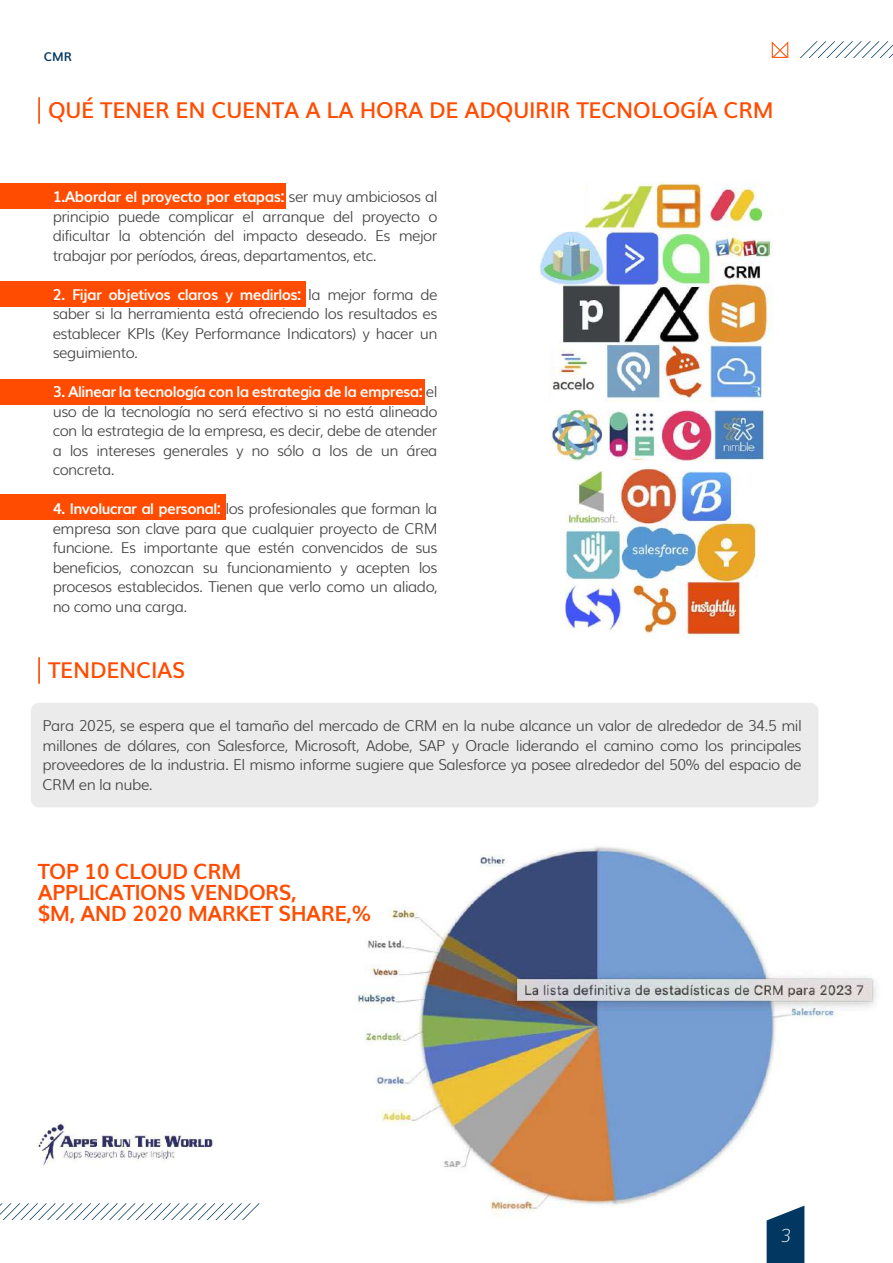
<style>
.page{position:relative;width:893px;height:1263px;background:#fff}
.page>*{position:absolute;margin:0;border:0;box-sizing:border-box;transform-origin:0 0}
.t1{font:600 21.9px "Muli";letter-spacing:-.01em;color:#ff4c00}
.t2{font:700 21px/21px "Muli";letter-spacing:-.025em;color:#ff4c00}
.t3{font:italic 200 18px "Muli";color:#fff}
.t4{font:300 15px/19.5px "Muli";letter-spacing:-.035em;color:#444242;text-align:justify}
.t5{font:700 12px "Muli";color:#013760}
.s1{font-weight:700;color:#fff}
</style>
<div class="page">
<div style="left:31px;top:703px;width:787px;height:104px;background:#ebebeb;border-radius:8px"></div>
<svg style="left:767px;top:1236px;width:37px;height:27px"></svg>
<svg style="left:0;top:1203px;width:260px;height:17px"></svg>
<svg style="left:772px;top:41px;width:16px;height:17px"></svg>
<svg style="left:800px;top:41px;width:93px;height:17px"></svg>
<hr style="left:38px;top:97px;width:2px;height:27px;background:#ff4c00">
<hr style="left:38px;top:657px;width:2px;height:27px;background:#ff4c00">
<div style="left:0;top:183px;width:286px;height:26px;background:#ff4c00"></div>
<div style="left:0;top:281px;width:306px;height:26px;background:#ff4c00"></div>
<div style="left:0;top:494px;width:225px;height:26px;background:#ff4c00"></div>
<div style="left:0;top:379px;width:425px;height:25px;background:#ff4c00"></div>
<img style="left:357px;top:846px;width:519px;height:390px">
<img style="left:38px;top:1122px;width:175px;height:44px">
<img style="left:539px;top:182px;width:234px;height:220px">
<img style="left:550px;top:410px;width:217px;height:53px">
<img style="left:565px;top:468px;width:193px;height:171px">
<p class="t5" style="left:44px;top:47px;width:30px">CMR</p>
<h1 class="t1" style="left:48px;top:92px;width:727px">QUÉ TENER EN CUENTA A LA HORA DE ADQUIRIR TECNOLOGÍA CRM</h1>
<p class="t4" style="left:53px;top:186px;width:386px"><span class="s1">1.Abordar el proyecto por etapas:</span> ser muy ambiciosos al principio puede complicar el arranque del proyecto o dificultar la obtención del impacto deseado. Es mejor trabajar por períodos, áreas, departamentos, etc.</p>
<p class="t4" style="left:53px;top:283px;width:386px"><span class="s1">2. Fijar objetivos claros y medirlos:</span> la mejor forma de saber si la herramienta está ofreciendo los resultados es establecer KPIs (Key Performance Indicators) y hacer un seguimiento.</p>
<p class="t4" style="left:53px;top:381px;width:386px"><span class="s1">3. Alinear la tecnología con la estrategia de la empresa:</span> el uso de la tecnología no será efectivo si no está alineado con la estrategia de la empresa, es decir, debe de atender a los intereses generales y no sólo a los de un área concreta.</p>
<p class="t4" style="left:53px;top:498px;width:386px"><span class="s1">4. Involucrar al personal:</span> los profesionales que forman la empresa son clave para que cualquier proyecto de CRM funcione. Es importante que estén convencidos de sus beneficios, conozcan su funcionamiento y acepten los procesos establecidos. Tienen que verlo como un aliado, no como una carga.</p>
<h1 class="t1" style="left:48px;top:652px;width:139px">TENDENCIAS</h1>
<p class="t4" style="left:43px;top:715px;width:761px">Para 2025, se espera que el tamaño del mercado de CRM en la nube alcance un valor de alrededor de 34.5 mil millones de dólares, con Salesforce, Microsoft, Adobe, SAP y Oracle liderando el camino como los principales proveedores de la industria. El mismo informe sugiere que Salesforce ya posee alrededor del 50% del espacio de CRM en la nube.</p>
<h2 class="t2" style="left:38px;top:860px;width:335px">TOP 10 CLOUD CRM<br>APPLICATIONS VENDORS,<br>$M, AND 2020 MARKET SHARE,%</h2>
<p class="t3" style="left:781px;top:1221px;width:12px">3</p>
</div>
